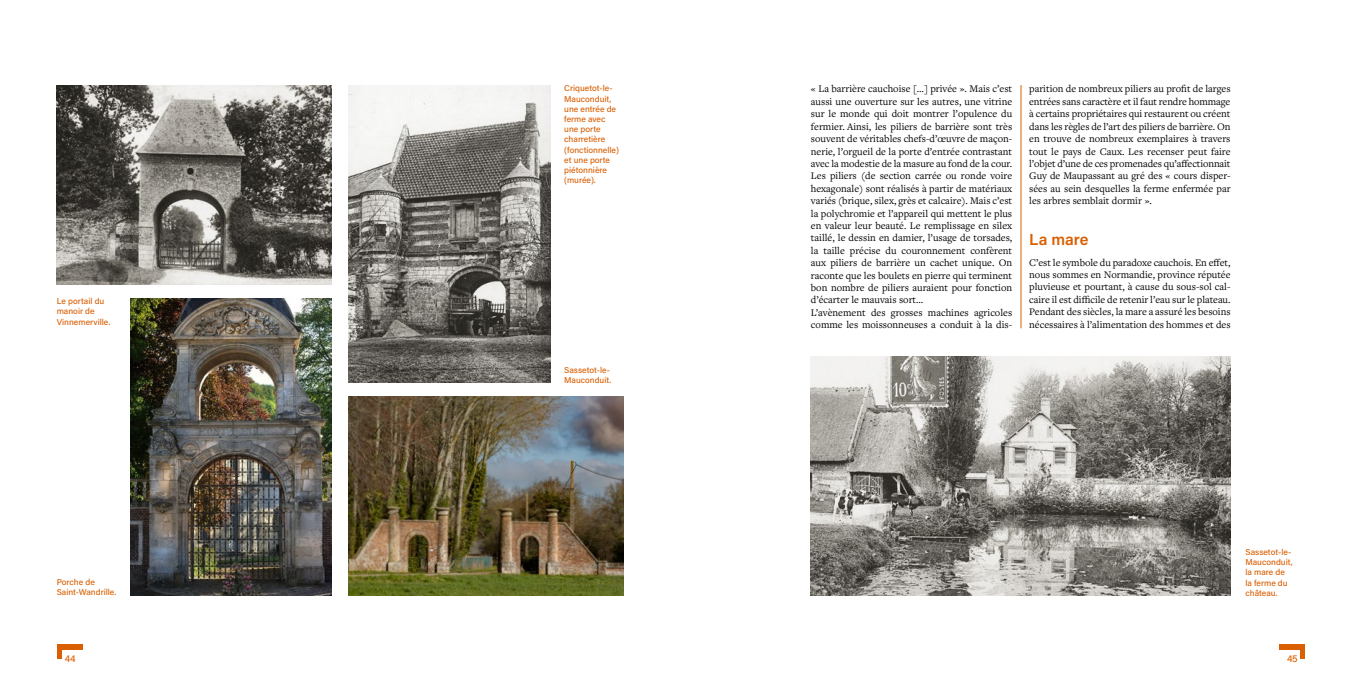
<style>
.page{position:relative;width:1361px;height:681px;background:#fff}
.page>*{position:absolute;margin:0;border:0;box-sizing:border-box;transform-origin:0 0}
.t1{font:600 16px "Acumin Pro";letter-spacing:-.005em;color:#da5f02}
.t2{font:10.5px/12.4px "Freight Text Pro";color:#000;text-align:justify}
.t3{font:500 10px "Acumin Pro";color:#da5f02}
.t4{font:500 8.5px/10.2px "Acumin Pro";color:#da5f02}
</style>
<div class="page">
<hr style="left:58px;top:645px;width:4px;height:13px;background:#da5f02">
<div style="left:1300px;top:645px;width:5px;height:13px;background:#da5f02"></div>
<div style="left:58px;top:643px;width:25px;height:6px;background:#da5f02"></div>
<div style="left:1279px;top:643px;width:26px;height:6px;background:#da5f02"></div>
<hr style="left:1020px;top:85px;width:1px;height:243px;background:#da5f02">
<img style="left:130px;top:298px;width:202px;height:297px">
<img style="left:349px;top:396px;width:275px;height:199px">
<img style="left:57px;top:85px;width:275px;height:199px">
<img style="left:349px;top:85px;width:201px;height:298px">
<img style="left:811px;top:356px;width:419px;height:239px">
<p class="t4" style="left:57px;top:296px;width:55px">Le portail du manoir de<br>Vinnemerville.</p>
<p class="t4" style="left:57px;top:576px;width:61px">Porche de<br>Saint-Wandrille.</p>
<p class="t4" style="left:564px;top:83px;width:56px">Criquetot-le-<br>Mauconduit, une entrée de ferme avec une porte charretière (fonctionnelle) et une porte piétonnière (murée).</p>
<p class="t4" style="left:564px;top:364px;width:48px">Sassetot-le-<br>Mauconduit.</p>
<p class="t2" style="left:811px;top:82px;width:203px;text-align:left">« La barrière cauchoise […] privée ». Mais c’est aussi une ouverture sur les autres, une vitrine sur le monde qui doit montrer l’opulence du fermier. Ainsi, les piliers de barrière sont très souvent de véritables chefs-d’œuvre de maçon&shy;nerie, l’orgueil de la porte d’entrée contrastant avec la modestie de la masure au fond de la cour.<br>Les piliers (de section carrée ou ronde voire hexagonale) sont réalisés à partir de matériaux variés (brique, silex, grès et calcaire). Mais c’est la polychromie et l’appareil qui mettent le plus en valeur leur beauté. Le remplissage en silex taillé, le dessin en damier, l’usage de torsades, la taille précise du couronnement confèrent aux piliers de barrière un cachet unique. On raconte que les boulets en pierre qui terminent bon nombre de piliers auraient pour fonction d’écarter le mauvais sort…<br>L’avènement des grosses machines agricoles comme les moissonneuses a conduit à la dis-</p>
<p class="t2" style="left:1029px;top:82px;width:203px">parition de nombreux piliers au profit de larges entrées sans caractère et il faut rendre hommage à certains propriétaires qui restaurent ou créent dans les règles de l’art des piliers de barrière. On en trouve de nombreux exemplaires à travers tout le pays de Caux. Les recenser peut faire l’objet d’une de ces promenades qu’affectionnait Guy de Maupassant au gré des « cours disper&shy;sées au sein desquelles la ferme enfermée par les arbres semblait dormir ».</p>
<h1 class="t1" style="left:1029px;top:228px;width:61px">La mare</h1>
<p class="t2" style="left:1029px;top:255px;width:203px">C’est le symbole du paradoxe cauchois. En effet, nous sommes en Normandie, province réputée pluvieuse et pourtant, à cause du sous-sol cal&shy;caire il est difficile de retenir l’eau sur le plateau.<br>Pendant des siècles, la mare a assuré les besoins nécessaires à l’alimentation des hommes et des</p>
<p class="t4" style="left:1245px;top:546px;width:49px">Sassetot-le-<br>Mauconduit, la mare de la ferme du château.</p>
<p class="t3" style="left:65px;top:651px;width:12px">44</p>
<p class="t3" style="left:1287px;top:651px;width:12px">45</p>
</div>
